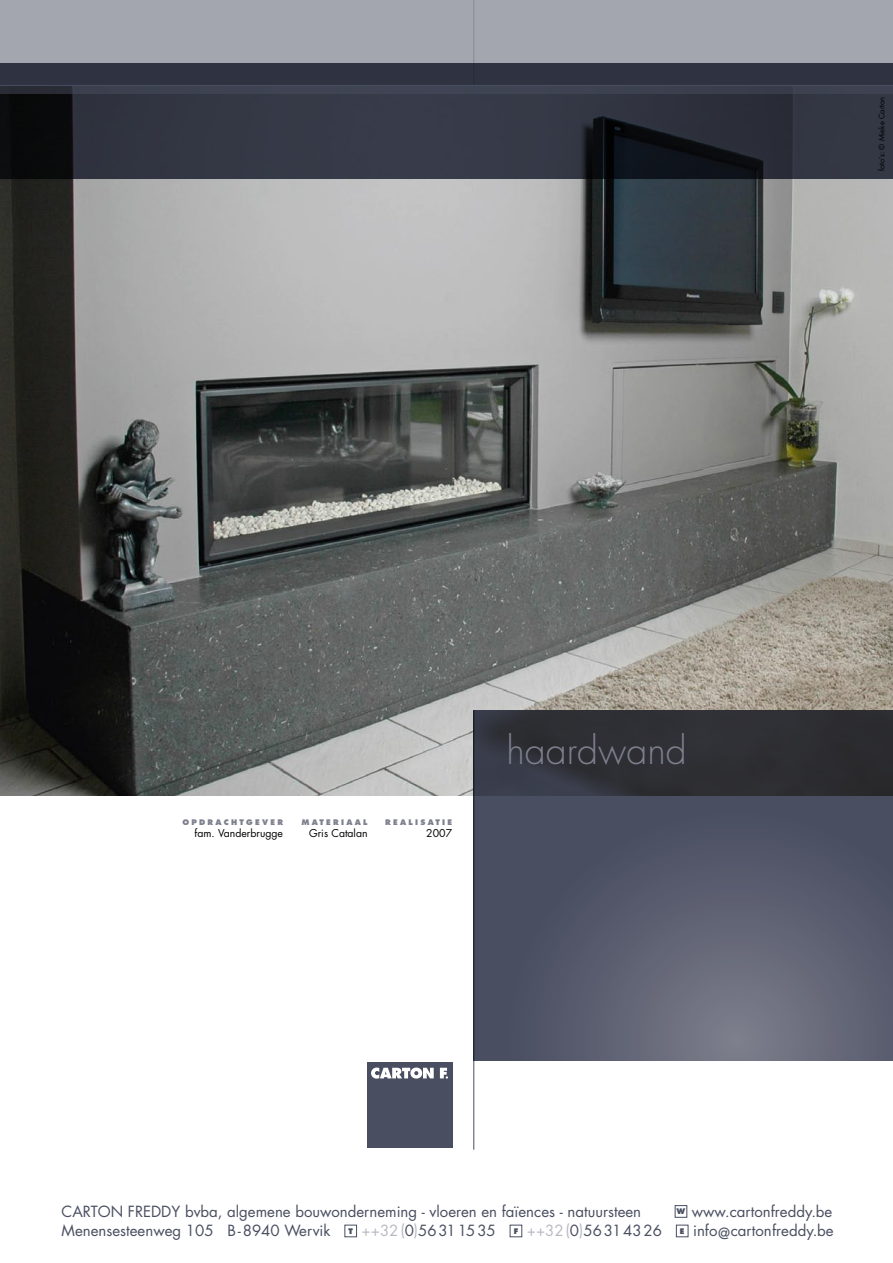
<style>
.page{position:relative;width:893px;height:1263px;background:#fff}
.page>*{position:absolute;margin:0;border:0;box-sizing:border-box;transform-origin:0 0}
.t1{font:300 37.5px "Futura";color:#7d7f8d}
.t2{font:15px/19.5px "Futura";color:#494e60;text-align:right}
.t3{font:10.5px "Futura";color:#000}
.t4{font:800 7.5px "Futura";letter-spacing:.3em;color:#7f808e}
.t5{font:7.5px "Futura";color:#000}
.s1{color:#bab9c2}
</style>
<div class="page">
<img style="left:0;top:179px;width:893px;height:616px">
<svg style="left:474px;top:710px;width:419px;height:351px;background:#4d505f"></svg>
<div style="left:0;top:0;width:893px;height:94px;background:#a3a6af"></div>
<div style="left:675px;top:1205px;width:12px;height:13px;border:1px solid #494e60"></div>
<div style="left:344px;top:1225px;width:13px;height:12px;border:1px solid #494e60"></div>
<div style="left:510px;top:1225px;width:12px;height:12px;border:1px solid #494e60"></div>
<div style="left:676px;top:1225px;width:12px;height:12px;border:1px solid #494e60"></div>
<div style="left:367px;top:1062px;width:85px;height:85px;background:#494e60"></div>
<svg style="left:371px;top:1067px;width:63px;height:11px"></svg>
<svg style="left:440px;top:1068px;width:8px;height:10px"></svg>
<hr style="left:473px;top:710px;width:1px;height:440px;background:#494e60">
<svg style="left:0;top:63px;width:893px;height:116px;background:#2d313d"></svg>
<p class="t5" style="left:876px;top:171px;width:76px;rotate:-90deg">foto’s: © Mieke Carton</p>
<p class="t4" style="left:182px;top:817px;width:102px">OPDRACHTGEVER</p>
<p class="t3" style="left:195px;top:826px;width:90px">fam. Vanderbrugge</p>
<p class="t4" style="left:301px;top:817px;width:68px">MATERIAAL</p>
<p class="t3" style="left:309px;top:826px;width:60px">Gris Catalan</p>
<p class="t4" style="left:385px;top:817px;width:68px">REALISATIE</p>
<p class="t3" style="left:426px;top:826px;width:27px">2007</p>
<h1 class="t1" style="left:506px;top:726px;width:182px">haardwand</h1>
<p class="t2" style="left:62px;top:1201px;width:774px"><sup>W</sup> www.cartonfreddy.be<br>Menensesteenweg 105 B-8940 Wervik <sup>T</sup> <span class="s1">++32(</span>0<span class="s1">)</span>56311535 <sup>F</sup> <span class="s1">++32(</span>0<span class="s1">)</span>56314326 <sup>E</sup> info@cartonfreddy.be</p>
<p class="t2" style="left:62px;top:1201px;width:581px">CARTON FREDDY bvba, algemene bouwonderneming - vloeren en faïences - natuursteen</p>
</div>
